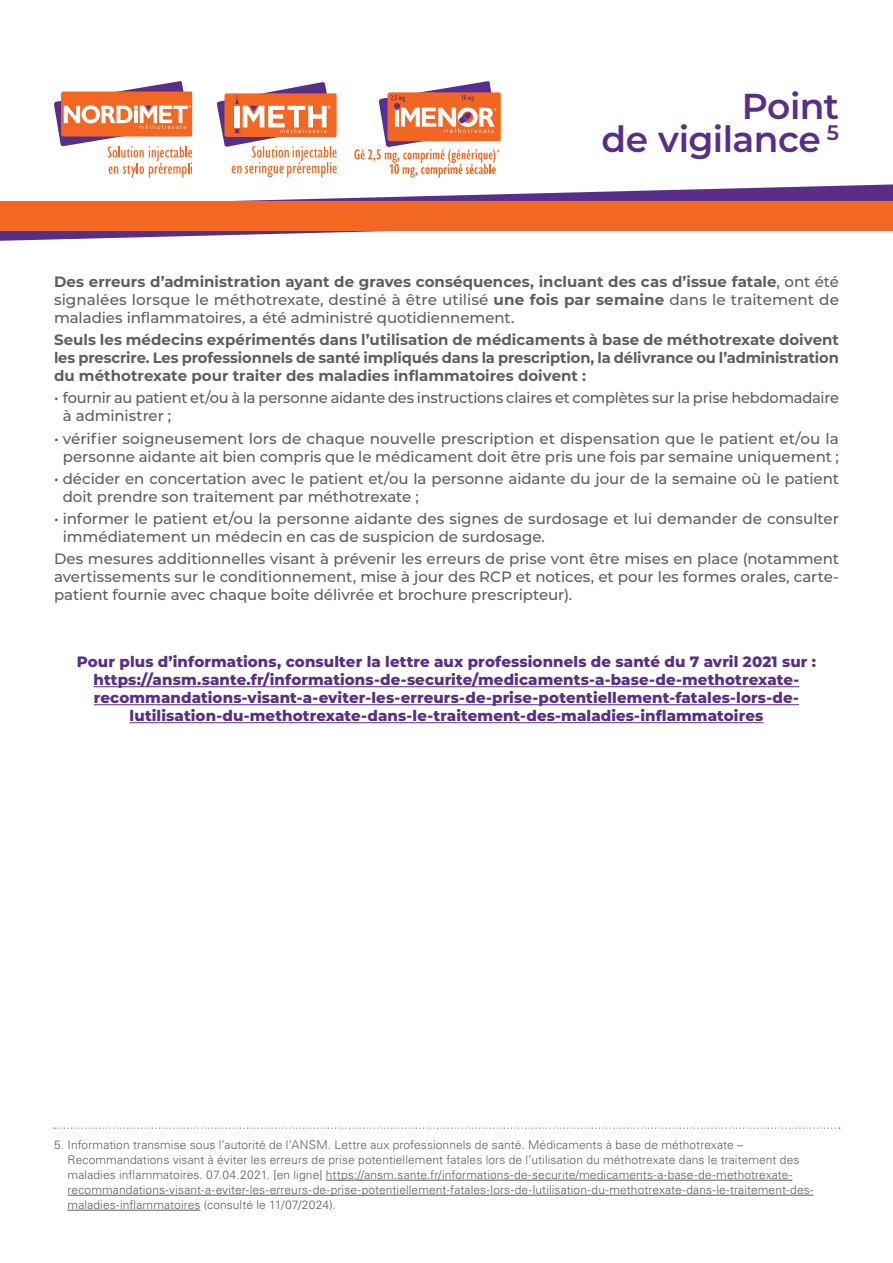
<style>
.page{position:relative;width:893px;height:1263px;background:#fff}
.page>*{position:absolute;margin:0;border:0;box-sizing:border-box;transform-origin:0 0}
.t1{font:600 36px/33px "Montserrat";letter-spacing:-.015em;color:#592e86;text-align:right}
.TXT_STD{font:500 15px/18px "Montserrat";letter-spacing:-.005em;color:#5c5f5f}
.TXT_STD-2{font:800 15px/18px "Montserrat";letter-spacing:.005em;color:#592e86;text-align:center}
.TXT_STD-3{font:700 15px/18px "Montserrat";color:#5c5f5f;text-align:justify}
.Notes_bas_page{font:300 12px/15px "Univers LT Std";letter-spacing:.01em;color:#5c5f5f}
.s1{font-weight:700}
</style>
<div class="page">
<svg style="left:0;top:184px;width:893px;height:57px"></svg>
<div style="left:0;top:201px;width:893px;height:30px;background:#f26721"></div>
<hr style="left:94px;top:686px;width:705px;height:1px;background:#592e86">
<hr style="left:94px;top:704px;width:705px;height:1px;background:#592e86">
<hr style="left:130px;top:722px;width:633px;height:1px;background:#592e86">
<hr style="left:326px;top:1180px;width:466px;height:1px;background:#5c5f5f">
<hr style="left:68px;top:1195px;width:746px;height:1px;background:#5c5f5f">
<hr style="left:68px;top:1210px;width:132px;height:1px;background:#5c5f5f">
<svg style="left:54px;top:1127px;width:786px;height:2px"></svg>
<svg style="left:54px;top:81px;width:138px;height:97px"></svg>
<svg style="left:217px;top:82px;width:120px;height:95px"></svg>
<svg style="left:354px;top:81px;width:147px;height:97px"></svg>
<p class="t1" style="left:601px;top:88px;width:239px">Point<br>de vigilance <sup>5</sup></p>
<p class="TXT_STD" style="left:54px;top:272px;width:786px;text-align:justify"><span class="s1">Des erreurs d’administration ayant de graves conséquences, incluant des cas d’issue fatale</span>, ont été signalées lorsque le méthotrexate, destiné à être utilisé <span class="s1">une fois par semaine</span> dans le traitement de maladies inflammatoires, a été administré quotidiennement.</p>
<p class="TXT_STD-3" style="left:54px;top:330px;width:786px">Seuls les médecins expérimentés dans l’utilisation de médicaments à base de méthotrexate doivent les prescrire. Les professionnels de santé impliqués dans la prescription, la délivrance ou l’administration du méthotrexate pour traiter des maladies inflammatoires doivent :</p>
<p class="TXT_STD" style="left:63px;top:388px;width:778px;text-indent:-9px">• fournir au patient et/ou à la personne aidante des instructions claires et complètes sur la prise hebdomadaire à administrer ;</p>
<p class="TXT_STD" style="left:54px;top:429px;width:786px;text-align:center">• vérifier soigneusement lors de chaque nouvelle prescription et dispensation que le patient et/ou la personne aidante ait bien compris que le médicament doit être pris une fois par semaine uniquement ;</p>
<p class="TXT_STD" style="left:63px;top:469px;width:778px;text-indent:-9px">• décider en concertation avec le patient et/ou la personne aidante du jour de la semaine où le patient doit prendre son traitement par méthotrexate ;</p>
<p class="TXT_STD" style="left:63px;top:509px;width:778px;text-indent:-9px">• informer le patient et/ou la personne aidante des signes de surdosage et lui demander de consulter immédiatement un médecin en cas de suspicion de surdosage.</p>
<p class="TXT_STD" style="left:54px;top:549px;width:786px;text-align:justify">Des mesures additionnelles visant à prévenir les erreurs de prise vont être mises en place (notamment avertissements sur le conditionnement, mise à jour des RCP et notices, et pour les formes orales, carte&shy;patient fournie avec chaque boite délivrée et brochure prescripteur).</p>
<p class="TXT_STD-2" style="left:77px;top:652px;width:741px">Pour plus d’informations, consulter la lettre aux professionnels de santé du 7 avril 2021 sur : https://ansm.sante.fr/informations-de-securite/medicaments-a-base-de-methotrexate&shy;recommandations-visant-a-eviter-les-erreurs-de-prise-potentiellement-fatales-lors-de&shy;lutilisation-du-methotrexate-dans-le-traitement-des-maladies-inflammatoires</p>
<p class="Notes_bas_page" style="left:68px;top:1137px;width:747px;text-indent:-14px">5. Information transmise sous l’autorité de l’ANSM. Lettre aux professionnels de santé. Médicaments à base de méthotrexate – Recommandations visant à éviter les erreurs de prise potentiellement fatales lors de l’utilisation du méthotrexate dans le traitement des maladies inflammatoires. 07.04.2021. [en ligne] https://ansm.sante.fr/informations-de-securite/medicaments-a-base-de-methotrexate&shy;recommandations-visant-a-eviter-les-erreurs-de-prise-potentiellement-fatales-lors-de-lutilisation-du-methotrexate-dans-le-traitement-des&shy;maladies-inflammatoires (consulté le 11/07/2024).</p>
</div>
